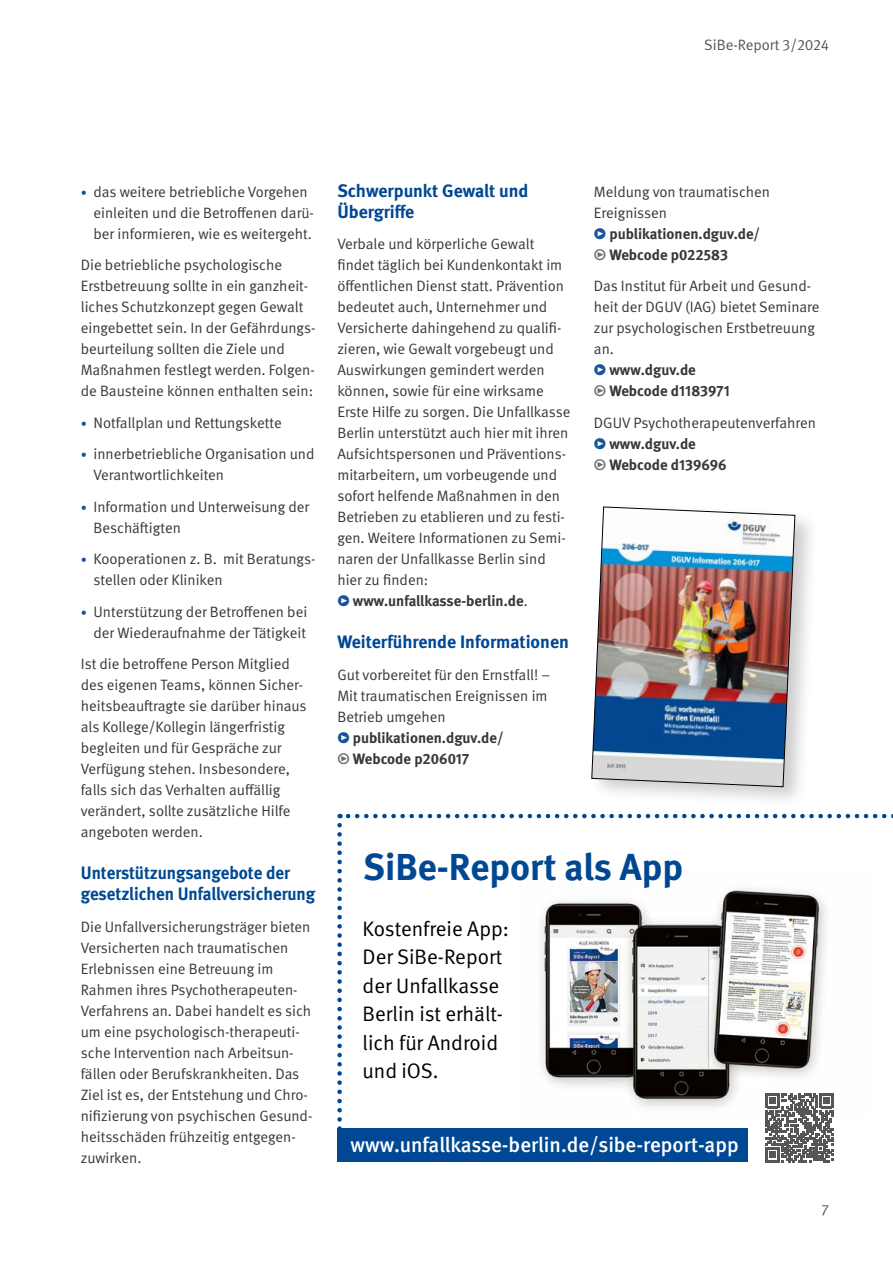
<style>
.page{position:relative;width:893px;height:1263px;background:#fff}
.page>*{position:absolute;margin:0;border:0;box-sizing:border-box;transform-origin:0 0}
.DGUV_Titel_SIBE{font:700 37.5px "DGUV Meta";color:#004893}
.DGUV_Untertitel_SIBE{font:21px/28.5px "DGUV Meta";color:#000}
.DGUV_URL1_SIBE{font:500 21px "DGUV Meta";color:#fff}
.DGUV_ZT_SIBE{font:700 18px/21px "DGUV Meta";color:#004893}
.DGUV_ZT_SIBE-2{font:700 18px/21px "DGUV Meta";color:#004893;scale:.95 1}
.DGUV_GS_SIBE{font:15px/21px "DGUV Meta";color:#383937}
.t1{font:700 15px "DGUV Meta";color:#383937}
.t2{font:15px "DGUV Meta";color:#555756}
.s1{font-size:12px;color:#17549b}
.s2{color:#17549b}
.s3{font-weight:400}
.s4{color:#6a6b6b}
</style>
<div class="page">
<svg style="left:340px;top:814px;width:553px;height:4px"></svg>
<svg style="left:337px;top:825px;width:5px;height:303px"></svg>
<div style="left:588px;top:501px;width:231px;height:308px;background:#000;opacity:.2"></div>
<img style="left:591px;top:507px;width:204px;height:280px">
<div style="left:337px;top:1128px;width:411px;height:34px;background:#004893"></div>
<img style="left:541px;top:888px;width:284px;height:220px">
<svg style="left:765px;top:1093px;width:69px;height:69px"></svg>
<p class="t2" style="left:704px;top:36px;width:126px">SiBe-Report 3/2024</p>
<p class="DGUV_GS_SIBE" style="left:94px;top:181px;width:222px;text-indent:-13px"><span class="s1">•</span> das weitere betriebliche Vorgehen einleiten und die Betroffenen darü&shy;ber informieren, wie es weitergeht.</p>
<p class="DGUV_GS_SIBE" style="left:81px;top:255px;width:236px">Die betriebliche psychologische Erstbetreuung sollte in ein ganzheit&shy;liches Schutzkonzept gegen Gewalt eingebettet sein. In der Gefährdungs&shy;beurteilung sollten die Ziele und Maßnahmen festlegt werden. Folgen&shy;de Bausteine können enthalten sein:</p>
<p class="DGUV_GS_SIBE" style="left:81px;top:412px;width:202px"><span class="s1">•</span> Notfallplan und Rettungskette</p>
<p class="DGUV_GS_SIBE" style="left:94px;top:444px;width:222px;text-indent:-13px"><span class="s1">•</span> innerbetriebliche Organisation und<br>Verantwortlichkeiten</p>
<p class="DGUV_GS_SIBE" style="left:94px;top:496px;width:217px;text-indent:-13px"><span class="s1">•</span> Information und Unterweisung der<br>Beschäftigten</p>
<p class="DGUV_GS_SIBE" style="left:94px;top:549px;width:223px;text-indent:-13px"><span class="s1">•</span> Kooperationen z. B. mit Beratungs&shy;stellen oder Kliniken</p>
<p class="DGUV_GS_SIBE" style="left:81px;top:601px;width:228px;text-align:right"><span class="s1">•</span> Unterstützung der Betroffenen bei der Wiederaufnahme der Tätigkeit</p>
<p class="DGUV_GS_SIBE" style="left:81px;top:654px;width:227px">Ist die betroffene Person Mitglied des eigenen Teams, können Sicher&shy;heitsbeauftragte sie darüber hinaus als Kollege/Kollegin längerfristig begleiten und für Gespräche zur Verfügung stehen. Insbesondere, falls sich das Verhalten auffällig verändert, sollte zusätzliche Hilfe angeboten werden.</p>
<p class="DGUV_ZT_SIBE-2" style="left:81px;top:863px;width:248px">Unterstützungsangebote der gesetzlichen Unfallversicherung</p>
<p class="DGUV_GS_SIBE" style="left:81px;top:916px;width:233px">Die Unfallversicherungsträger bieten Versicherten nach traumatischen Erlebnissen eine Betreuung im Rahmen ihres Psychotherapeuten-Verfahrens an. Dabei handelt es sich um eine psychologisch-therapeuti&shy;sche Intervention nach Arbeitsun&shy;fällen oder Berufskrankheiten. Das Ziel ist es, der Entstehung und Chro&shy;nifizierung von psychischen Gesund&shy;heitsschäden frühzeitig entgegen&shy;zuwirken.</p>
<p class="DGUV_ZT_SIBE" style="left:337px;top:180px;width:193px">Schwerpunkt Gewalt und<br>Übergriffe</p>
<p class="DGUV_GS_SIBE" style="left:337px;top:234px;width:235px">Verbale und körperliche Gewalt findet täglich bei Kundenkontakt im öffentlichen Dienst statt. Prävention bedeutet auch, Unternehmer und Versicherte dahingehend zu qualifi&shy;zieren, wie Gewalt vorgebeugt und Auswirkungen gemindert werden können, sowie für eine wirksame Erste Hilfe zu sorgen. Die Unfallkasse Berlin unterstützt auch hier mit ihren Aufsichtspersonen und Präventions&shy;mitarbeitern, um vorbeugende und sofort helfende Maßnahmen in den Betrieben zu etablieren und zu festi&shy;gen. Weitere Informationen zu Semi&shy;naren der Unfallkasse Berlin sind hier zu finden:</p>
<p class="t1" style="left:337px;top:592px;width:192px"><span class="s2">•</span> www.unfallkasse-berlin.de<span class="s3">.</span></p>
<p class="DGUV_ZT_SIBE" style="left:337px;top:632px;width:233px">Weiterführende Informationen</p>
<p class="DGUV_GS_SIBE" style="left:337px;top:664px;width:214px">Gut vorbereitet für den Ernstfall! –<br>Mit traumatischen Ereignissen im<br>Betrieb umgehen</p>
<p class="t1" style="left:337px;top:729px;width:168px"><span class="s2">•</span> publikationen.dguv.de/</p>
<p class="t1" style="left:337px;top:750px;width:134px"><span class="s4">•</span> Webcode p206017</p>
<p class="DGUV_GS_SIBE" style="left:594px;top:181px;width:178px">Meldung von traumatischen<br>Ereignissen</p>
<p class="t1" style="left:594px;top:225px;width:168px"><span class="s2">•</span> publikationen.dguv.de/</p>
<p class="t1" style="left:594px;top:246px;width:136px"><span class="s4">•</span> Webcode p022583</p>
<p class="DGUV_GS_SIBE" style="left:594px;top:276px;width:227px">Das Institut für Arbeit und Gesund&shy;heit der DGUV (IAG) bietet Seminare zur psychologischen Erstbetreuung an.</p>
<p class="t1" style="left:594px;top:361px;width:103px"><span class="s2">•</span> www.dguv.de</p>
<p class="t1" style="left:594px;top:382px;width:137px"><span class="s4">•</span> Webcode d1183971</p>
<p class="DGUV_GS_SIBE" style="left:594px;top:412px;width:224px">DGUV Psychotherapeutenverfahren</p>
<p class="t1" style="left:594px;top:435px;width:103px"><span class="s2">•</span> www.dguv.de</p>
<p class="t1" style="left:594px;top:456px;width:134px"><span class="s4">•</span> Webcode d139696</p>
<p class="DGUV_Titel_SIBE" style="left:363px;top:844px;width:321px">SiBe-Report als App</p>
<p class="DGUV_Untertitel_SIBE" style="left:363px;top:915px;width:148px">Kostenfreie App:<br>Der SiBe-Report der Unfallkasse<br>Berlin ist erhält&shy;lich für Android und iOS.</p>
<p class="DGUV_URL1_SIBE" style="left:350px;top:1133px;width:390px">www.unfallkasse-berlin.de/sibe-report-app</p>
<p class="t2" style="left:822px;top:1201px;width:9px">7</p>
</div>
